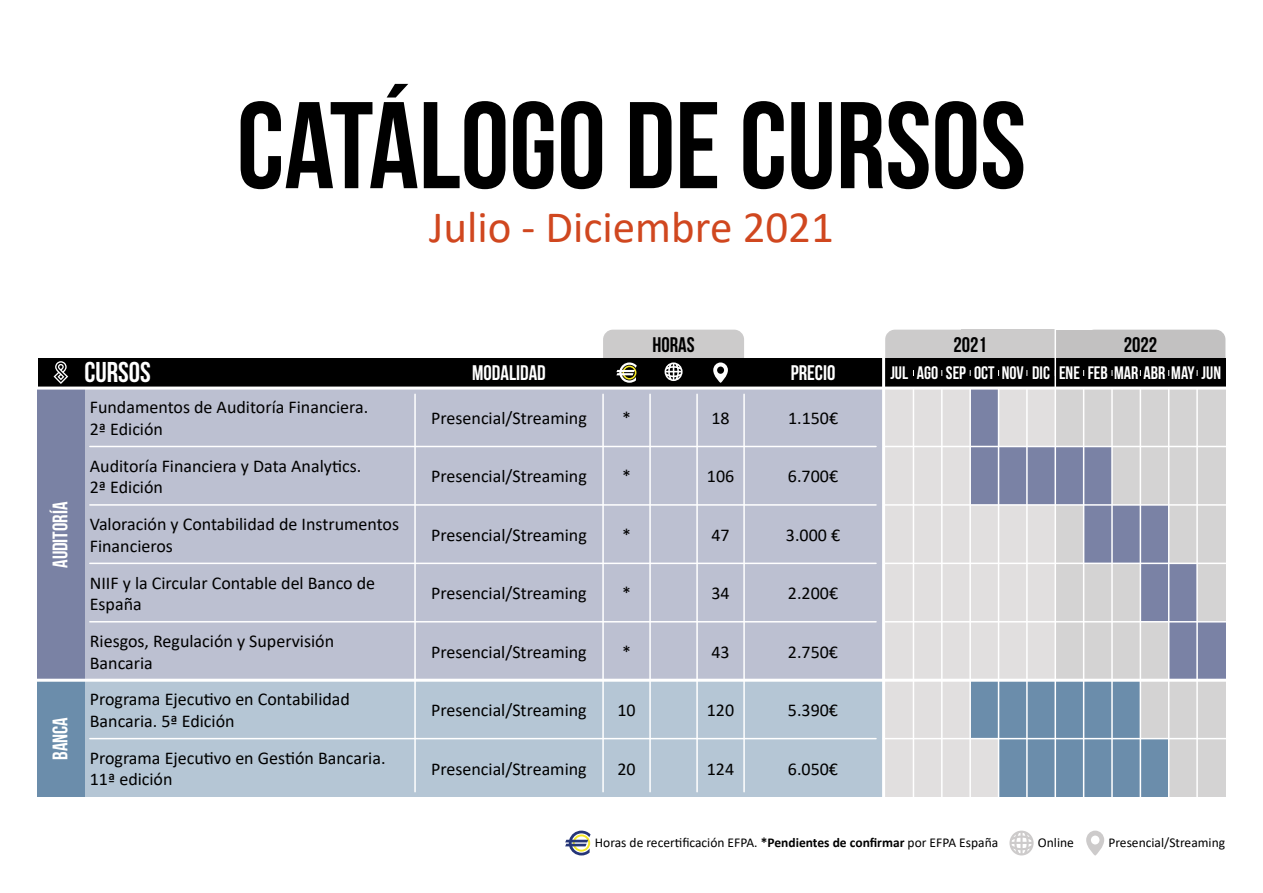
<style>
.page{position:relative;width:1263px;height:893px;background:#fff}
.page>*{position:absolute;margin:0;border:0;box-sizing:border-box;transform-origin:0 0}
.t1{font:700 123px "Bebas Neue";color:#000}
.t2{font:45px "Calibri";color:#d0471f}
.t3{font:700 28.5px "Bebas Neue";color:#fff}
.t4{font:700 21px "Bebas Neue";color:#fff}
.t5{font:700 21px "Bebas Neue";color:#000}
.t6{font:18px/21.6px "Calibri";color:#000}
.t7{font:700 18px "Bebas Neue";color:#fff}
.t8{font:13.5px "Calibri";color:#000}
.s1{font-weight:700}
</style>
<div class="page">
<div style="left:1055px;top:330px;width:93px;height:32px;background:#c2c1c1"></div>
<div style="left:1055px;top:380px;width:170px;height:417px;background:#d4d3d3"></div>
<div style="left:885px;top:380px;width:170px;height:417px;background:#e1dfdf"></div>
<div style="left:961px;top:330px;width:94px;height:43px;background:#cccbcb"></div>
<div style="left:38px;top:359px;width:1187px;height:29px;background:#000"></div>
<svg style="left:603px;top:330px;width:141px;height:53px"></svg>
<svg style="left:54px;top:361px;width:14px;height:23px"></svg>
<svg style="left:565px;top:831px;width:26px;height:24px"></svg>
<svg style="left:1009px;top:831px;width:25px;height:24px"></svg>
<svg style="left:1086px;top:831px;width:18px;height:24px"></svg>
<svg style="left:885px;top:330px;width:142px;height:46px"></svg>
<svg style="left:1083px;top:330px;width:142px;height:46px"></svg>
<div style="left:998px;top:739px;width:171px;height:58px;background:#6b8dab"></div>
<div style="left:970px;top:388px;width:28px;height:58px;background:#7a82a5"></div>
<div style="left:970px;top:446px;width:142px;height:59px;background:#7a82a5"></div>
<div style="left:1084px;top:505px;width:85px;height:58px;background:#7a82a5"></div>
<div style="left:1140px;top:563px;width:57px;height:59px;background:#7a82a5"></div>
<div style="left:1169px;top:622px;width:56px;height:58px;background:#7a82a5"></div>
<div style="left:970px;top:680px;width:170px;height:59px;background:#6b8dab"></div>
<div style="left:84px;top:680px;width:800px;height:117px;background:#b5c6d5"></div>
<div style="left:84px;top:388px;width:800px;height:292px;background:#bcc0d1"></div>
<div style="left:38px;top:388px;width:46px;height:292px;background:#7a82a4"></div>
<div style="left:38px;top:680px;width:46px;height:117px;background:#6b8dab"></div>
<hr style="left:30px;top:679px;width:1203px;height:3px;background:#fff">
<hr style="left:882px;top:330px;width:3px;height:475px;background:#fff">
<hr style="left:90px;top:446px;width:786px;height:1px;background:#fff">
<hr style="left:90px;top:504px;width:786px;height:2px;background:#fff">
<hr style="left:90px;top:563px;width:786px;height:1px;background:#fff">
<hr style="left:90px;top:738px;width:786px;height:1px;background:#fff">
<hr style="left:414px;top:394px;width:2px;height:398px;background:#fff">
<hr style="left:602px;top:394px;width:2px;height:398px;background:#fff">
<hr style="left:743px;top:394px;width:2px;height:398px;background:#fff">
<hr style="left:696px;top:394px;width:2px;height:398px;background:#fff">
<hr style="left:649px;top:394px;width:2px;height:398px;background:#fff">
<hr style="left:90px;top:621px;width:786px;height:1px;background:#fff">
<hr style="left:913px;top:388px;width:1px;height:411px;background:#fff">
<hr style="left:941px;top:388px;width:1px;height:411px;background:#fff">
<hr style="left:969px;top:388px;width:2px;height:411px;background:#fff">
<hr style="left:998px;top:388px;width:1px;height:411px;background:#fff">
<hr style="left:1026px;top:388px;width:2px;height:411px;background:#fff">
<hr style="left:1054px;top:328px;width:2px;height:471px;background:#fff">
<hr style="left:1083px;top:388px;width:1px;height:411px;background:#fff">
<hr style="left:1111px;top:388px;width:2px;height:411px;background:#fff">
<hr style="left:1140px;top:388px;width:1px;height:411px;background:#fff">
<hr style="left:1168px;top:388px;width:1px;height:411px;background:#fff">
<hr style="left:1196px;top:388px;width:2px;height:411px;background:#fff">
<hr style="left:883px;top:446px;width:345px;height:1px;background:#fff">
<hr style="left:883px;top:504px;width:345px;height:2px;background:#fff">
<hr style="left:883px;top:563px;width:345px;height:1px;background:#fff">
<hr style="left:883px;top:621px;width:345px;height:1px;background:#fff">
<hr style="left:883px;top:738px;width:344px;height:1px;background:#fff">
<hr style="left:36px;top:387px;width:1191px;height:3px;background:#fff">
<h1 class="t1" style="left:237px;top:78px;width:791px">CATÁLOGO DE CURSOS</h1>
<h2 class="t2" style="left:429px;top:196px;width:406px">Julio - Diciembre 2021</h2>
<p class="t4" style="left:49px;top:568px;width:68px;rotate:-90deg">AUDITORÍA</p>
<p class="t4" style="left:49px;top:760px;width:44px;rotate:-90deg">BANCA</p>
<p class="t5" style="left:652px;top:333px;width:44px">HORAS</p>
<p class="t5" style="left:953px;top:333px;width:35px">2021</p>
<p class="t5" style="left:1124px;top:333px;width:35px">2022</p>
<h3 class="t3" style="left:84px;top:357px;width:68px">CURSOS</h3>
<p class="t4" style="left:472px;top:361px;width:75px">MODALIDAD</p>
<p class="t4" style="left:791px;top:361px;width:46px">PRECIO</p>
<p class="t6" style="left:90px;top:396px;width:280px">Fundamentos de Auditoría Financiera.<br>2ª Edición</p>
<p class="t6" style="left:90px;top:454px;width:273px">Auditoría Financiera y Data Analytics.<br>2ª Edición</p>
<p class="t6" style="left:90px;top:513px;width:311px">Valoración y Contabilidad de Instrumentos<br>Financieros</p>
<p class="t6" style="left:90px;top:571px;width:287px">NIIF y la Circular Contable del Banco de<br>España</p>
<p class="t6" style="left:90px;top:630px;width:246px">Riesgos, Regulación y Supervisión<br>Bancaria</p>
<p class="t6" style="left:90px;top:688px;width:262px">Programa Ejecutivo en Contabilidad<br>Bancaria. 5ª Edición</p>
<p class="t6" style="left:90px;top:746px;width:297px">Programa Ejecutivo en Gestión Bancaria.<br>11ª edición</p>
<p class="t6" style="left:431px;top:407px;width:157px">Presencial/Streaming</p>
<p class="t6" style="left:622px;top:407px;width:10px">*</p>
<p class="t6" style="left:711px;top:407px;width:20px">18</p>
<p class="t6" style="left:788px;top:407px;width:52px">1.150€</p>
<p class="t6" style="left:431px;top:465px;width:157px">Presencial/Streaming</p>
<p class="t6" style="left:622px;top:465px;width:10px">*</p>
<p class="t6" style="left:707px;top:465px;width:29px">106</p>
<p class="t6" style="left:788px;top:465px;width:52px">6.700€</p>
<p class="t6" style="left:431px;top:524px;width:157px">Presencial/Streaming</p>
<p class="t6" style="left:622px;top:524px;width:10px">*</p>
<p class="t6" style="left:711px;top:524px;width:20px">47</p>
<p class="t6" style="left:786px;top:524px;width:56px">3.000 €</p>
<p class="t6" style="left:431px;top:582px;width:157px">Presencial/Streaming</p>
<p class="t6" style="left:622px;top:582px;width:10px">*</p>
<p class="t6" style="left:711px;top:582px;width:20px">34</p>
<p class="t6" style="left:788px;top:582px;width:52px">2.200€</p>
<p class="t6" style="left:431px;top:640px;width:157px">Presencial/Streaming</p>
<p class="t6" style="left:622px;top:640px;width:10px">*</p>
<p class="t6" style="left:711px;top:640px;width:20px">43</p>
<p class="t6" style="left:788px;top:640px;width:52px">2.750€</p>
<p class="t6" style="left:431px;top:699px;width:157px">Presencial/Streaming</p>
<p class="t6" style="left:617px;top:699px;width:20px">10</p>
<p class="t6" style="left:707px;top:699px;width:29px">120</p>
<p class="t6" style="left:788px;top:699px;width:52px">5.390€</p>
<p class="t6" style="left:431px;top:757px;width:157px">Presencial/Streaming</p>
<p class="t6" style="left:617px;top:757px;width:20px">20</p>
<p class="t6" style="left:707px;top:757px;width:29px">124</p>
<p class="t6" style="left:788px;top:757px;width:52px">6.050€</p>
<p class="t7" style="left:890px;top:363px;width:332px">JUL AGO SEP OCT NOV DIC ENE FEB MAR ABR MAY JUN</p>
<p class="t8" style="left:595px;top:833px;width:405px">Horas de recertificación EFPA. <span class="s1">*Pendientes de confirmar</span> por EFPA España</p>
<p class="t8" style="left:1038px;top:833px;width:38px">Online</p>
<p class="t8" style="left:1108px;top:833px;width:118px">Presencial/Streaming</p>
</div>
